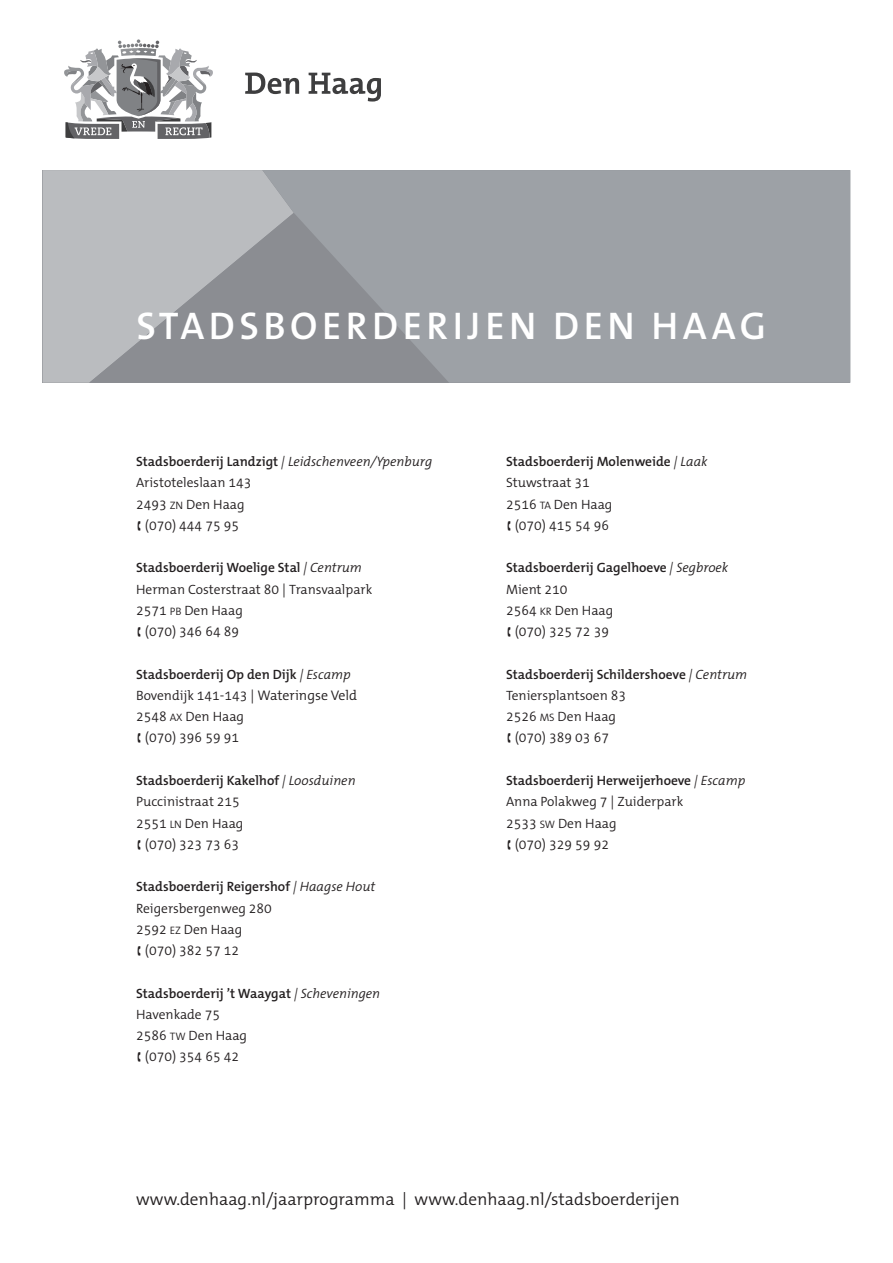
<style>
.page{position:relative;width:893px;height:1263px;background:#fff}
.page>*{position:absolute;margin:0;border:0;box-sizing:border-box;transform-origin:0 0}
.t1{font:600 38.85px "The Mix B W6";letter-spacing:.115em;color:#fff}
.t2{font:300 17.25px "The Mix B W4";color:#231f20}
.t3{font:300 13.95px "The Mix B W4";color:#231f20}
.t4{font:600 13.5px "The Mix B W6";color:#231f20}
.t5{font:300 13.5px/21.3px "The Mix B W4";color:#231f20}
.t6{font:italic 300 13.5px/21.3px "The Mix B W4";color:#231f20}
.s1{font-family:"The Mix B W6";font-weight:600;font-style:normal}
.s2{font-style:normal}
.s3{font-style:normal;font-size:13.95px}
.s4{font-family:"The Mix B W4 Semi Light SC800";font-weight:400;font-style:normal;font-size:10.8px}
.s5{font-family:"The Mix B W4";font-weight:300;font-style:italic}
.s6{font-size:13.95px}
.s7{font-family:"The Mix B W4 Semi Light SC800";font-weight:400;font-size:10.8px}
.s8{font-size:13.5px}
</style>
<div class="page">
<svg style="left:43px;top:170px;width:807px;height:213px;background:#9fa2a7"></svg>
<svg style="left:245px;top:73px;width:136px;height:29px"></svg>
<svg style="left:64px;top:39px;width:149px;height:100px"></svg>
<h1 class="t1" style="left:136px;top:301px;width:631px">STADSBOERDERIJEN DEN HAAG</h1>
<p class="t6" style="left:136px;top:451px;width:298px"><span class="s1">Stadsboerderij Landzigt</span> | Leidschenveen/Ypenburg<br><span class="s2">Aristoteleslaan</span> <span class="s3">143<br>2493</span> <span class="s4">ZN</span> <span class="s2">Den Haag</span></p>
<p class="t3" style="left:145px;top:516px;width:96px">(070) 444 75 95</p>
<p class="t4" style="left:136px;top:559px;width:227px">Stadsboerderij Woelige Stal <span class="s5">| Centrum</span></p>
<p class="t5" style="left:136px;top:578px;width:238px">Herman Costerstraat <span class="s6">80 |</span> Transvaalpark<br><span class="s6">2571</span> <span class="s7">PB</span> Den Haag</p>
<p class="t3" style="left:145px;top:622px;width:96px">(070) 346 64 89</p>
<p class="t4" style="left:136px;top:665px;width:216px">Stadsboerderij Op den Dijk <span class="s5">| Escamp</span></p>
<p class="t3" style="left:136px;top:686px;width:223px"><span class="s8">Bovendijk</span> 141-143 | Wateringse Veld</p>
<p class="t5" style="left:136px;top:706px;width:110px"><span class="s6">2548</span> <span class="s7">AX</span> Den Haag</p>
<p class="t3" style="left:145px;top:729px;width:96px">(070) 396 59 91</p>
<p class="t4" style="left:136px;top:772px;width:221px">Stadsboerderij Kakelhof <span class="s5">| Loosduinen</span></p>
<p class="t5" style="left:136px;top:791px;width:109px">Puccinistraat <span class="s6">215<br>2551</span> <span class="s7">LN</span> Den Haag</p>
<p class="t3" style="left:145px;top:835px;width:96px">(070) 323 73 63</p>
<p class="t4" style="left:136px;top:878px;width:241px">Stadsboerderij Reigershof <span class="s5">| Haagse Hout</span></p>
<p class="t5" style="left:136px;top:897px;width:137px">Reigersbergenweg <span class="s6">280<br>2592</span> <span class="s7">EZ</span> Den Haag</p>
<p class="t3" style="left:145px;top:941px;width:96px">(070) 382 57 12</p>
<p class="t4" style="left:136px;top:984px;width:246px">Stadsboerderij ’t Waaygat <span class="s5">| Scheveningen</span></p>
<p class="t5" style="left:136px;top:1004px;width:113px">Havenkade <span class="s6">75<br>2586</span> <span class="s7">TW</span> Den Haag</p>
<p class="t3" style="left:145px;top:1048px;width:96px">(070) 354 65 42</p>
<p class="t4" style="left:506px;top:453px;width:203px">Stadsboerderij Molenweide <span class="s5">| Laak</span></p>
<p class="t5" style="left:506px;top:472px;width:108px">Stuwstraat <span class="s6">31<br>2516</span> <span class="s7">TA</span> Den Haag</p>
<p class="t3" style="left:515px;top:516px;width:96px">(070) 415 54 96</p>
<p class="t4" style="left:506px;top:559px;width:224px">Stadsboerderij Gagelhoeve <span class="s5">| Segbroek</span></p>
<p class="t5" style="left:506px;top:578px;width:109px">Mient <span class="s6">210<br>2564</span> <span class="s7">KR</span> Den Haag</p>
<p class="t3" style="left:515px;top:622px;width:96px">(070) 325 72 39</p>
<p class="t4" style="left:506px;top:665px;width:243px">Stadsboerderij Schildershoeve <span class="s5">| Centrum</span></p>
<p class="t5" style="left:506px;top:685px;width:122px">Teniersplantsoen <span class="s6">83<br>2526</span> <span class="s7">MS</span> Den Haag</p>
<p class="t3" style="left:515px;top:729px;width:96px">(070) 389 03 67</p>
<p class="t4" style="left:506px;top:772px;width:241px">Stadsboerderij Herweijerhoeve <span class="s5">| Escamp</span></p>
<p class="t5" style="left:506px;top:791px;width:179px">Anna Polakweg <span class="s6">7 |</span> Zuiderpark<br><span class="s6">2533</span> <span class="s7">SW</span> Den Haag</p>
<p class="t3" style="left:515px;top:835px;width:96px">(070) 329 59 92</p>
<p class="t2" style="left:136px;top:1188px;width:545px">www.denhaag.nl/jaarprogramma | www.denhaag.nl/stadsboerderijen</p>
</div>
